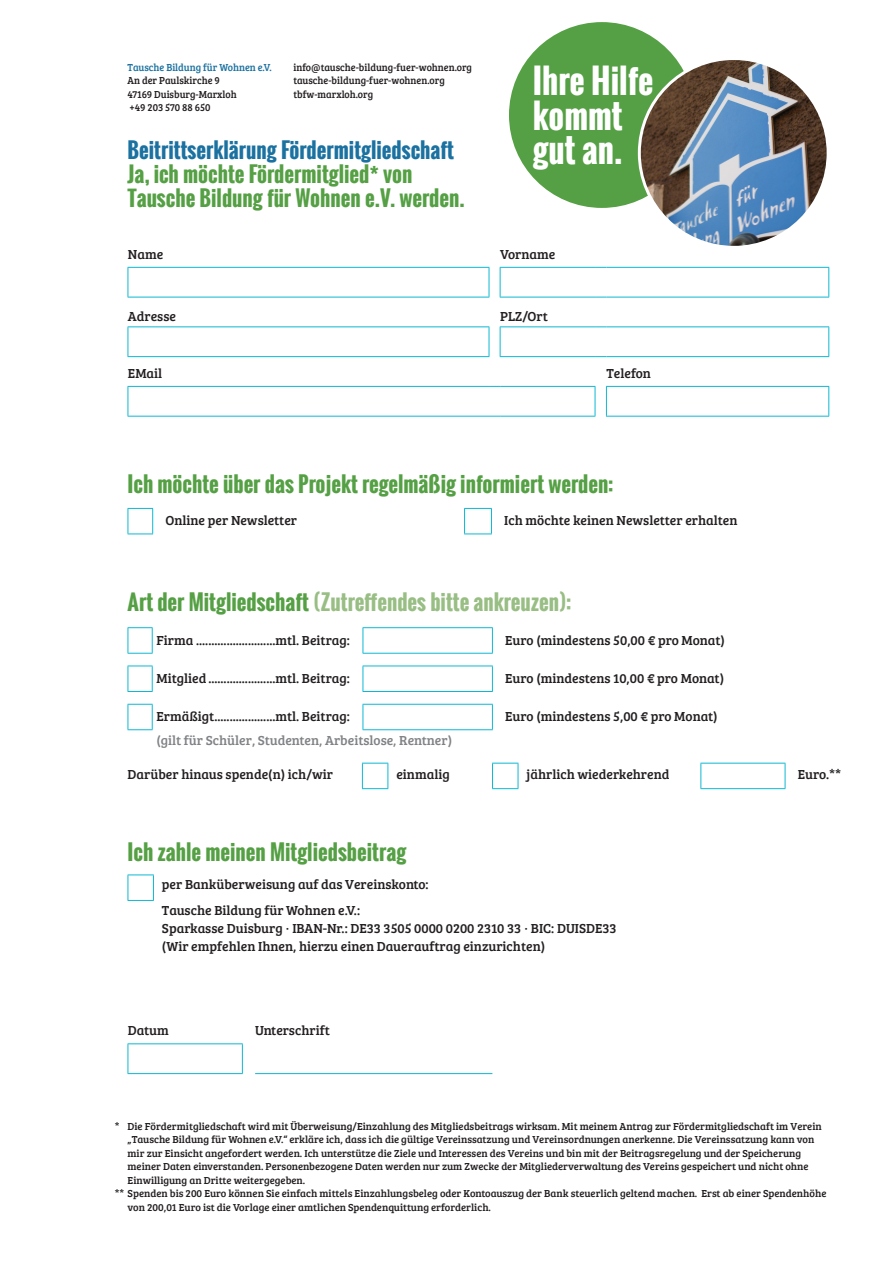
<style>
.page{position:relative;width:893px;height:1263px;background:#fff}
.page>*{position:absolute;margin:0;border:0;box-sizing:border-box;transform-origin:0 0}
.t1{font:700 33px/34.2px "Oswald";color:#fff}
.t2{font:700 21px "Oswald";color:#55a044}
.t3{font:700 21px "Oswald";color:#98be84}
.t4{font:700 21px "Oswald";color:#1b71a0}
.t5{font:13.5px "Bree Serif";color:#231f20}
.t6{font:13.5px "Bree Serif";color:#808285}
.Fliess{font:10.5px/13.5px "Bree Serif";color:#231f20}
.Fliess-2{font:10.5px "Bree Serif";color:#231f20;scale:.95 1}
.Fliess-3{font:10.5px "Bree Serif";color:#1b71a0;scale:.95 1}
.s1{color:#55a044}
</style>
<div class="page">
<div style="left:507px;top:21px;width:189px;height:188px;background:#55a044;border-radius:50%"></div>
<hr style="left:128px;top:267px;width:361px;height:1px;background:#0db8d4">
<svg style="left:128px;top:268px;width:1px;height:29px"></svg>
<svg style="left:489px;top:268px;width:1px;height:29px"></svg>
<hr style="left:500px;top:267px;width:95px;height:1px;background:#0db8d4">
<svg style="left:500px;top:268px;width:1px;height:29px"></svg>
<hr style="left:606px;top:267px;width:223px;height:1px;background:#0db8d4">
<svg style="left:828px;top:268px;width:1px;height:29px"></svg>
<hr style="left:128px;top:297px;width:361px;height:1px;background:#0db8d4">
<hr style="left:500px;top:297px;width:95px;height:1px;background:#0db8d4">
<hr style="left:606px;top:297px;width:223px;height:1px;background:#0db8d4">
<hr style="left:128px;top:326px;width:361px;height:1px;background:#0db8d4">
<svg style="left:128px;top:327px;width:1px;height:29px"></svg>
<svg style="left:489px;top:327px;width:1px;height:29px"></svg>
<hr style="left:500px;top:326px;width:95px;height:1px;background:#0db8d4">
<svg style="left:500px;top:327px;width:1px;height:29px"></svg>
<hr style="left:606px;top:326px;width:223px;height:1px;background:#0db8d4">
<svg style="left:828px;top:327px;width:1px;height:29px"></svg>
<hr style="left:128px;top:356px;width:361px;height:1px;background:#0db8d4">
<hr style="left:500px;top:356px;width:95px;height:1px;background:#0db8d4">
<hr style="left:606px;top:356px;width:223px;height:1px;background:#0db8d4">
<hr style="left:128px;top:386px;width:361px;height:1px;background:#0db8d4">
<svg style="left:128px;top:387px;width:1px;height:29px"></svg>
<hr style="left:500px;top:386px;width:95px;height:1px;background:#0db8d4">
<hr style="left:606px;top:386px;width:223px;height:1px;background:#0db8d4">
<svg style="left:828px;top:387px;width:1px;height:29px"></svg>
<hr style="left:128px;top:416px;width:361px;height:1px;background:#0db8d4">
<hr style="left:500px;top:416px;width:95px;height:1px;background:#0db8d4">
<hr style="left:606px;top:416px;width:223px;height:1px;background:#0db8d4">
<svg style="left:595px;top:387px;width:1px;height:29px"></svg>
<svg style="left:606px;top:387px;width:1px;height:29px"></svg>
<svg style="left:128px;top:508px;width:25px;height:26px"></svg>
<svg style="left:464px;top:508px;width:28px;height:26px"></svg>
<hr style="left:363px;top:627px;width:130px;height:1px;background:#0db8d4">
<svg style="left:363px;top:628px;width:1px;height:25px"></svg>
<svg style="left:492px;top:628px;width:1px;height:25px"></svg>
<svg style="left:128px;top:627px;width:25px;height:27px"></svg>
<hr style="left:363px;top:653px;width:130px;height:1px;background:#0db8d4">
<hr style="left:363px;top:666px;width:130px;height:1px;background:#0db8d4">
<svg style="left:363px;top:666px;width:1px;height:25px"></svg>
<svg style="left:492px;top:666px;width:1px;height:25px"></svg>
<svg style="left:128px;top:666px;width:25px;height:26px"></svg>
<hr style="left:363px;top:691px;width:130px;height:1px;background:#0db8d4">
<hr style="left:363px;top:704px;width:130px;height:1px;background:#0db8d4">
<svg style="left:363px;top:705px;width:1px;height:24px"></svg>
<svg style="left:492px;top:705px;width:1px;height:24px"></svg>
<svg style="left:128px;top:704px;width:25px;height:26px"></svg>
<hr style="left:363px;top:729px;width:130px;height:1px;background:#0db8d4">
<svg style="left:362px;top:763px;width:27px;height:26px"></svg>
<hr style="left:700px;top:763px;width:85px;height:1px;background:#0db8d4">
<svg style="left:700px;top:763px;width:1px;height:25px"></svg>
<svg style="left:785px;top:763px;width:1px;height:25px"></svg>
<hr style="left:700px;top:788px;width:85px;height:1px;background:#0db8d4">
<svg style="left:492px;top:763px;width:27px;height:26px"></svg>
<svg style="left:128px;top:874px;width:26px;height:27px"></svg>
<hr style="left:128px;top:1043px;width:115px;height:1px;background:#0db8d4">
<svg style="left:128px;top:1044px;width:1px;height:29px"></svg>
<svg style="left:242px;top:1044px;width:1px;height:29px"></svg>
<hr style="left:128px;top:1073px;width:115px;height:1px;background:#0db8d4">
<hr style="left:255px;top:1073px;width:237px;height:1px;background:#0db8d4">
<img style="left:639px;top:59px;width:189px;height:188px;border-radius:94px">
<p class="Fliess-3" style="left:128px;top:60px;width:153px">Tausche Bildung für Wohnen e.V.</p>
<p class="Fliess-2" style="left:128px;top:73px;width:99px">An der Paulskirche 9</p>
<p class="Fliess-2" style="left:128px;top:87px;width:117px">47169 Duisburg-Marxloh</p>
<p class="Fliess-2" style="left:130px;top:100px;width:87px">+49 203 570 88 650</p>
<p class="Fliess-2" style="left:293px;top:60px;width:190px">info@tausche-bildung-fuer-wohnen.org</p>
<p class="Fliess-2" style="left:293px;top:73px;width:161px">tausche-bildung-fuer-wohnen.org</p>
<p class="Fliess-2" style="left:293px;top:87px;width:86px">tbfw-marxloh.org</p>
<p class="t1" style="left:533px;top:65px;width:122px">Ihre Hilfe kommt</p>
<p class="t4" style="left:128px;top:134px;width:328px">Beitrittserklärung Fördermitgliedschaft</p>
<p class="t1" style="left:533px;top:133px;width:91px">gut an.</p>
<p class="t2" style="left:128px;top:158px;width:286px">Ja, ich möchte Fördermitglied* von</p>
<p class="t2" style="left:128px;top:182px;width:339px">Tausche Bildung für Wohnen e.V. werden.</p>
<p class="t5" style="left:128px;top:244px;width:37px">Name</p>
<p class="t5" style="left:500px;top:244px;width:57px">Vorname</p>
<p class="t5" style="left:128px;top:306px;width:50px">Adresse</p>
<p class="t5" style="left:500px;top:306px;width:49px">PLZ/Ort</p>
<p class="t5" style="left:128px;top:363px;width:36px">EMail</p>
<p class="t5" style="left:606px;top:363px;width:46px">Telefon</p>
<p class="t2" style="left:128px;top:468px;width:488px">Ich möchte über das Projekt regelmäßig informiert werden:</p>
<p class="t5" style="left:165px;top:511px;width:133px">Online per Newsletter</p>
<p class="t5" style="left:504px;top:511px;width:235px">Ich möchte keinen Newsletter erhalten</p>
<p class="t3" style="left:128px;top:586px;width:445px"><span class="s1">Art der Mitgliedschaft</span> (Zutreffendes bitte ankreuzen):</p>
<p class="t5" style="left:156px;top:630px;width:195px">Firma ..........................mtl. Beitrag:</p>
<p class="t5" style="left:505px;top:630px;width:221px">Euro (mindestens 50,00 € pro Monat)</p>
<p class="t5" style="left:156px;top:668px;width:195px">Mitglied ......................mtl. Beitrag:</p>
<p class="t5" style="left:505px;top:668px;width:221px">Euro (mindestens 10,00 € pro Monat)</p>
<p class="t5" style="left:156px;top:707px;width:195px">Ermäßigt....................mtl. Beitrag:</p>
<p class="t5" style="left:505px;top:707px;width:214px">Euro (mindestens 5,00 € pro Monat)</p>
<p class="t6" style="left:156px;top:730px;width:297px">(gilt für Schüler, Studenten, Arbeitslose, Rentner)</p>
<p class="t5" style="left:128px;top:764px;width:207px">Darüber hinaus spende(n) ich/wir</p>
<p class="t5" style="left:396px;top:764px;width:55px">einmalig</p>
<p class="t5" style="left:526px;top:764px;width:144px">jährlich wiederkehrend</p>
<p class="t5" style="left:798px;top:764px;width:45px">Euro.**</p>
<p class="t2" style="left:128px;top:836px;width:280px">Ich zahle meinen Mitgliedsbeitrag</p>
<p class="t5" style="left:162px;top:875px;width:268px">per Banküberweisung auf das Vereinskonto:</p>
<p class="t5" style="left:162px;top:900px;width:200px">Tausche Bildung für Wohnen e.V.:</p>
<p class="t5" style="left:162px;top:918px;width:456px">Sparkasse Duisburg · IBAN-Nr.: DE33 3505 0000 0200 2310 33 · BIC: DUISDE33</p>
<p class="t5" style="left:162px;top:936px;width:385px">(Wir empfehlen Ihnen, hierzu einen Dauerauftrag einzurichten)</p>
<p class="t5" style="left:128px;top:1021px;width:42px">Datum</p>
<p class="t5" style="left:255px;top:1021px;width:76px">Unterschrift</p>
<p class="Fliess" style="left:128px;top:1119px;width:696px;text-indent:-13px">* Die Fördermitgliedschaft wird mit Überweisung/Einzahlung des Mitgliedsbeitrags wirksam. Mit meinem Antrag zur Fördermitgliedschaft im Verein „Tausche Bildung für Wohnen e.V.“ erkläre ich, dass ich die gültige Vereinssatzung und Vereinsordnungen anerkenne. Die Vereinssatzung kann von mir zur Einsicht angefordert werden. Ich unterstütze die Ziele und Interessen des Vereins und bin mit der Beitragsregelung und der Speicherung meiner Daten einverstanden. Personenbezogene Daten werden nur zum Zwecke der Mitgliederverwaltung des Vereins gespeichert und nicht ohne Einwilligung an Dritte weitergegeben.</p>
<p class="Fliess" style="left:128px;top:1186px;width:700px;text-indent:-13px">** Spenden bis 200 Euro können Sie einfach mittels Einzahlungsbeleg oder Kontoauszug der Bank steuerlich geltend machen. Erst ab einer Spendenhöhe von 200,01 Euro ist die Vorlage einer amtlichen Spendenquittung erforderlich.</p>
</div>
